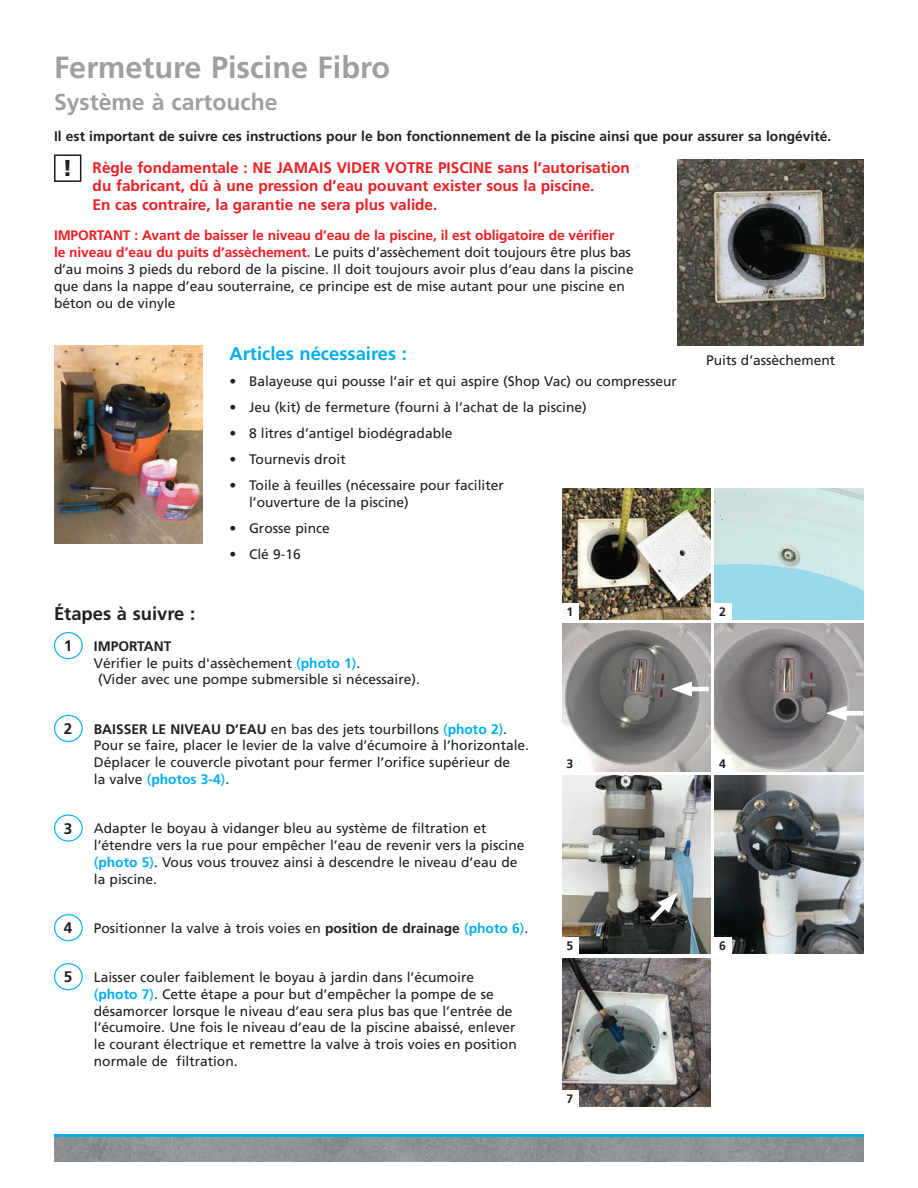
<style>
.page{position:relative;width:918px;height:1188px;background:#fff}
.page>*{position:absolute;margin:0;border:0;box-sizing:border-box;transform-origin:0 0}
.t1{font:700 30.6px "Frutiger";color:#9d9fa2}
.t2{font:700 22.95px "Frutiger";color:#9d9fa2}
.t3{font:900 22.95px "Frutiger";color:#231f20}
.t4{font:700 18.45px "Frutiger";color:#00aeef}
.t5{font:700 18.45px "Frutiger";color:#231f20}
.t6{font:700 15.3px/18.5px "Frutiger";color:#ee1d23}
.t7{font:700 15.3px "Frutiger";color:#231f20}
.t8{font:13.8px/16.8px "Frutiger";color:#231f20}
.t9{font:700 13.8px "Frutiger";color:#231f20}
.t10{font:700 12.3px "Frutiger";color:#231f20}
.s1{font-weight:700;color:#ee1d23}
.s2{color:#00aeef}
.s3{font-weight:700;color:#00aeef}
.s4{font-weight:700}
</style>
<div class="page">
<div style="left:54px;top:632px;width:29px;height:27px;border:1px solid #00aeef;border-radius:50%"></div>
<div style="left:54px;top:715px;width:29px;height:27px;border:1px solid #00aeef;border-radius:50%"></div>
<div style="left:54px;top:814px;width:29px;height:28px;border:1px solid #00aeef;border-radius:50%"></div>
<div style="left:54px;top:914px;width:29px;height:27px;border:1px solid #00aeef;border-radius:50%"></div>
<div style="left:54px;top:963px;width:29px;height:27px;border:1px solid #00aeef;border-radius:50%"></div>
<img style="left:54px;top:1137px;width:810px;height:24px">
<hr style="left:54px;top:1134px;width:810px;height:3px;background:#00aeef">
<div style="left:54px;top:154px;width:27px;height:28px;border:2px solid #231f20"></div>
<img style="left:678px;top:160px;width:185px;height:186px">
<img style="left:54px;top:346px;width:148px;height:198px">
<img style="left:562px;top:489px;width:149px;height:130px">
<div style="left:561px;top:603px;width:17px;height:17px;background:#fff"></div>
<img style="left:715px;top:489px;width:148px;height:130px">
<img style="left:715px;top:623px;width:148px;height:149px">
<img style="left:562px;top:623px;width:149px;height:149px">
<img style="left:562px;top:958px;width:149px;height:149px">
<img style="left:562px;top:776px;width:149px;height:177px">
<img style="left:715px;top:776px;width:148px;height:177px">
<hr style="left:838px;top:711px;width:25px;height:4px;background:#fff">
<svg style="left:826px;top:706px;width:21px;height:15px"></svg>
<hr style="left:684px;top:687px;width:25px;height:4px;background:#fff">
<svg style="left:671px;top:681px;width:21px;height:16px"></svg>
<div style="left:714px;top:603px;width:17px;height:17px;background:#fff"></div>
<div style="left:561px;top:756px;width:17px;height:17px;background:#fff"></div>
<div style="left:714px;top:756px;width:17px;height:17px;background:#fff"></div>
<div style="left:561px;top:937px;width:17px;height:17px;background:#fff"></div>
<div style="left:714px;top:937px;width:17px;height:17px;background:#fff"></div>
<div style="left:561px;top:1090px;width:17px;height:18px;background:#fff"></div>
<div style="left:648px;top:890px;width:39px;height:40px;background:#231f20;opacity:.35"></div>
<svg style="left:645px;top:893px;width:33px;height:33px"></svg>
<p class="t1" style="left:54px;top:49px;width:338px">Fermeture Piscine Fibro</p>
<p class="t2" style="left:54px;top:89px;width:225px">Système à cartouche</p>
<p class="t9" style="left:54px;top:128px;width:779px">Il est important de suivre ces instructions pour le bon fonctionnement de la piscine ainsi que pour assurer sa longévité.</p>
<p class="t3" style="left:63px;top:154px;width:12px">!</p>
<p class="t6" style="left:93px;top:158px;width:539px">Règle fondamentale : NE JAMAIS VIDER VOTRE PISCINE sans l’autorisation du fabricant, dû à une pression d’eau pouvant exister sous la piscine.<br>En cas contraire, la garantie ne sera plus valide.</p>
<p class="t8" style="left:54px;top:227px;width:581px"><span class="s1">IMPORTANT : Avant de baisser le niveau d’eau de la piscine, il est obligatoire de vérifier<br>le niveau d’eau du puits d’assèchement.</span> Le puits d’assèchement doit toujours être plus bas d’au moins 3 pieds du rebord de la piscine. Il doit toujours avoir plus d’eau dans la piscine que dans la nappe d’eau souterraine, ce principe est de mise autant pour une piscine en béton ou de vinyle</p>
<p class="t4" style="left:229px;top:343px;width:179px">Articles nécessaires :</p>
<p class="t8" style="left:229px;top:373px;width:449px">• Balayeuse qui pousse l’air et qui aspire (Shop Vac) ou compresseur</p>
<p class="t8" style="left:229px;top:399px;width:359px">• Jeu (kit) de fermeture (fourni à l’achat de la piscine)</p>
<p class="t8" style="left:229px;top:425px;width:225px">• 8 litres d’antigel biodégradable</p>
<p class="t8" style="left:229px;top:451px;width:118px">• Tournevis droit</p>
<p class="t8" style="left:249px;top:477px;width:256px;text-indent:-20px">• Toile à feuilles (nécessaire pour faciliter l’ouverture de la piscine)</p>
<p class="t8" style="left:229px;top:520px;width:102px">• Grosse pince</p>
<p class="t8" style="left:229px;top:546px;width:73px">• Clé 9-16</p>
<p class="t8" style="left:706px;top:351px;width:131px">Puits d’assèchement</p>
<p class="t5" style="left:54px;top:603px;width:143px">Étapes à suivre :</p>
<p class="t7" style="left:64px;top:637px;width:10px">1</p>
<p class="t9" style="left:94px;top:638px;width:79px">IMPORTANT</p>
<p class="t8" style="left:94px;top:654px;width:268px">Vérifier le puits d'assèchement <span class="s2">(</span><span class="s3">photo 1</span><span class="s2">)</span>.</p>
<p class="t8" style="left:98px;top:671px;width:323px">(Vider avec une pompe submersible si nécessaire).</p>
<p class="t7" style="left:64px;top:720px;width:10px">2</p>
<p class="t8" style="left:94px;top:720px;width:437px"><span class="s4">BAISSER LE NIVEAU D’EAU</span> en bas des jets tourbillons <span class="s2">(</span><span class="s3">photo 2</span><span class="s2">)</span>.<br>Pour se faire, placer le levier de la valve d’écumoire à l’horizontale.<br>Déplacer le couvercle pivotant pour fermer l’orifice supérieur de<br>la valve <span class="s2">(</span><span class="s3">photos 3-4</span><span class="s2">)</span>.</p>
<p class="t7" style="left:64px;top:819px;width:10px">3</p>
<p class="t8" style="left:94px;top:820px;width:432px">Adapter le boyau à vidanger bleu au système de filtration et l’étendre vers la rue pour empêcher l’eau de revenir vers la piscine <span class="s2">(</span><span class="s3">photo 5</span><span class="s2">)</span>. Vous vous trouvez ainsi à descendre le niveau d’eau de la piscine.</p>
<p class="t7" style="left:64px;top:919px;width:10px">4</p>
<p class="t8" style="left:94px;top:920px;width:436px">Positionner la valve à trois voies en <span class="s4">position de drainage</span> <span class="s2">(</span><span class="s3">photo 6</span><span class="s2">)</span>.</p>
<p class="t7" style="left:64px;top:968px;width:10px">5</p>
<p class="t8" style="left:94px;top:969px;width:424px">Laisser couler faiblement le boyau à jardin dans l’écumoire <span class="s2">(</span><span class="s3">photo 7</span><span class="s2">)</span>. Cette étape a pour but d’empêcher la pompe de se désamorcer lorsque le niveau d’eau sera plus bas que l’entrée de l’écumoire. Une fois le niveau d’eau de la piscine abaissé, enlever le courant électrique et remettre la valve à trois voies en position normale de filtration.</p>
<p class="t10" style="left:566px;top:604px;width:8px">1</p>
<p class="t10" style="left:719px;top:604px;width:8px">2</p>
<p class="t10" style="left:566px;top:757px;width:8px">3</p>
<p class="t10" style="left:719px;top:757px;width:8px">4</p>
<p class="t10" style="left:566px;top:938px;width:8px">5</p>
<p class="t10" style="left:719px;top:938px;width:8px">6</p>
<p class="t10" style="left:566px;top:1092px;width:8px">7</p>
</div>
